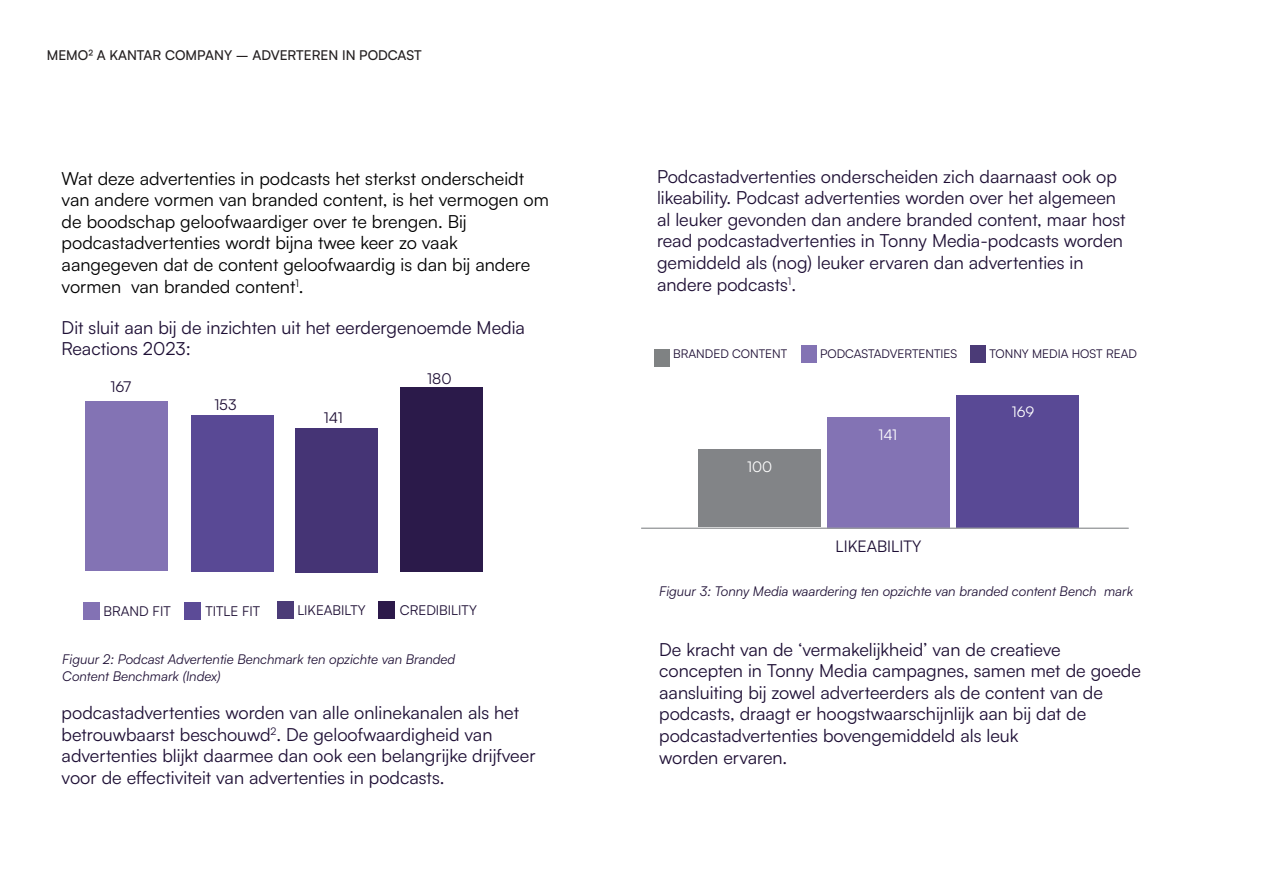
<style>
.page{position:relative;width:1263px;height:893px;background:#fff}
.page>*{position:absolute;margin:0;border:0;box-sizing:border-box;transform-origin:0 0}
.Paragraph_Style_1{font:18px/21.6px "Satoshi";color:#1e0f35}
.Paragraph_Style_1-2{font:18px/21.6px "Satoshi";color:#000}
.Paragraph_Style_1-3{font:16.05px "Satoshi";color:#1e0f35}
.Paragraph_Style_1-4{font:15px "Satoshi";color:#1e0f35}
.Paragraph_Style_1-5{font:14.7px "Satoshi";color:#fff}
.Paragraph_Style_1-6{font:13.65px "Satoshi";color:#1e0f35}
.Paragraph_Style_1-7{font:italic 13.5px "Satoshi";color:#1e0f35}
.t1{font:500 13.5px "Satoshi";color:#231f20}
.Paragraph_Style_1-8{font:12px "Satoshi";color:#1e0f35}
</style>
<div class="page">
<div style="left:85px;top:401px;width:83px;height:170px;background:#8373b4"></div>
<div style="left:191px;top:416px;width:82px;height:156px;background:#594995"></div>
<div style="left:295px;top:428px;width:83px;height:145px;background:#453475"></div>
<div style="left:400px;top:387px;width:82px;height:185px;background:#2b1a4a"></div>
<div style="left:83px;top:603px;width:16px;height:17px;background:#8372b4"></div>
<div style="left:185px;top:603px;width:16px;height:17px;background:#5c4b97"></div>
<div style="left:277px;top:602px;width:16px;height:17px;background:#4b3b77"></div>
<div style="left:378px;top:602px;width:16px;height:17px;background:#2c194a"></div>
<div style="left:827px;top:417px;width:122px;height:111px;background:#8373b4"></div>
<div style="left:956px;top:396px;width:122px;height:132px;background:#594995"></div>
<div style="left:698px;top:450px;width:122px;height:77px;background:#828487"></div>
<hr style="left:641px;top:528px;width:488px;height:1px;background:#9b9da0">
<div style="left:654px;top:349px;width:16px;height:17px;background:#7f8283"></div>
<div style="left:801px;top:345px;width:16px;height:17px;background:#8373b4"></div>
<div style="left:970px;top:346px;width:16px;height:17px;background:#4b3b77"></div>
<p class="t1" style="left:47px;top:46px;width:376px">MEMO² A KANTAR COMPANY – ADVERTEREN IN PODCAST</p>
<p class="Paragraph_Style_1-2" style="left:62px;top:167px;width:489px">Wat deze advertenties in podcasts het sterkst onderscheidt van andere vormen van branded content, is het vermogen om de boodschap geloofwaardiger over te brengen. Bij</p>
<p class="Paragraph_Style_1-2" style="left:62px;top:231px;width:398px">podcastadvertenties wordt bijna twee keer zo vaak</p>
<p class="Paragraph_Style_1-2" style="left:62px;top:253px;width:470px">aangegeven dat de content geloofwaardig is dan bij andere vormen van branded content<sup>1</sup>.</p>
<p class="Paragraph_Style_1" style="left:62px;top:316px;width:465px">Dit sluit aan bij de inzichten uit het eerdergenoemde Media<br>Reactions 2023:</p>
<p class="Paragraph_Style_1-4" style="left:427px;top:368px;width:26px">180</p>
<p class="Paragraph_Style_1-4" style="left:110px;top:377px;width:22px">167</p>
<p class="Paragraph_Style_1-4" style="left:214px;top:395px;width:24px">153</p>
<p class="Paragraph_Style_1-4" style="left:324px;top:407px;width:20px">141</p>
<p class="Paragraph_Style_1-6" style="left:104px;top:602px;width:69px">BRAND FIT</p>
<p class="Paragraph_Style_1-6" style="left:206px;top:602px;width:56px">TITLE FIT</p>
<p class="Paragraph_Style_1-6" style="left:297px;top:601px;width:70px">LIKEABILTY</p>
<p class="Paragraph_Style_1-6" style="left:400px;top:601px;width:78px">CREDIBILITY</p>
<p class="Paragraph_Style_1-7" style="left:62px;top:651px;width:394px">Figuur 2: Podcast Advertentie Benchmark ten opzichte van Branded</p>
<p class="Paragraph_Style_1-7" style="left:62px;top:667px;width:160px">Content Benchmark (Index)</p>
<p class="Paragraph_Style_1" style="left:62px;top:701px;width:459px">podcastadvertenties worden van alle onlinekanalen als het betrouwbaarst beschouwd<sup>2</sup>. De geloofwaardigheid van</p>
<p class="Paragraph_Style_1" style="left:62px;top:744px;width:475px">advertenties blijkt daarmee dan ook een belangrijke drijfveer voor de effectiviteit van advertenties in podcasts.</p>
<p class="Paragraph_Style_1" style="left:657px;top:165px;width:470px">Podcastadvertenties onderscheiden zich daarnaast ook op likeability. Podcast advertenties worden over het algemeen al leuker gevonden dan andere branded content, maar host read podcastadvertenties in Tonny Media-podcasts worden gemiddeld als (nog) leuker ervaren dan advertenties in</p>
<p class="Paragraph_Style_1" style="left:657px;top:273px;width:141px">andere podcasts<sup>1</sup>.</p>
<p class="Paragraph_Style_1-8" style="left:673px;top:346px;width:115px">BRANDED CONTENT</p>
<p class="Paragraph_Style_1-8" style="left:820px;top:346px;width:139px">PODCASTADVERTENTIES</p>
<p class="Paragraph_Style_1-8" style="left:989px;top:346px;width:149px">TONNY MEDIA HOST READ</p>
<p class="Paragraph_Style_1-5" style="left:747px;top:457px;width:27px">100</p>
<p class="Paragraph_Style_1-5" style="left:878px;top:425px;width:20px">141</p>
<p class="Paragraph_Style_1-3" style="left:835px;top:535px;width:87px">LIKEABILITY</p>
<p class="Paragraph_Style_1-5" style="left:1012px;top:402px;width:24px">169</p>
<p class="Paragraph_Style_1-7" style="left:659px;top:582px;width:475px">Figuur 3: Tonny Media waardering ten opzichte van branded content Bench mark</p>
<p class="Paragraph_Style_1" style="left:659px;top:638px;width:403px">De kracht van de ‘vermakelijkheid’ van de creatieve</p>
<p class="Paragraph_Style_1" style="left:659px;top:659px;width:483px">concepten in Tonny Media campagnes, samen met de goede aansluiting bij zowel adverteerders als de content van de podcasts, draagt er hoogstwaarschijnlijk aan bij dat de</p>
<p class="Paragraph_Style_1" style="left:659px;top:724px;width:361px">podcastadvertenties bovengemiddeld als leuk</p>
<p class="Paragraph_Style_1" style="left:659px;top:746px;width:130px">worden ervaren.</p>
</div>
